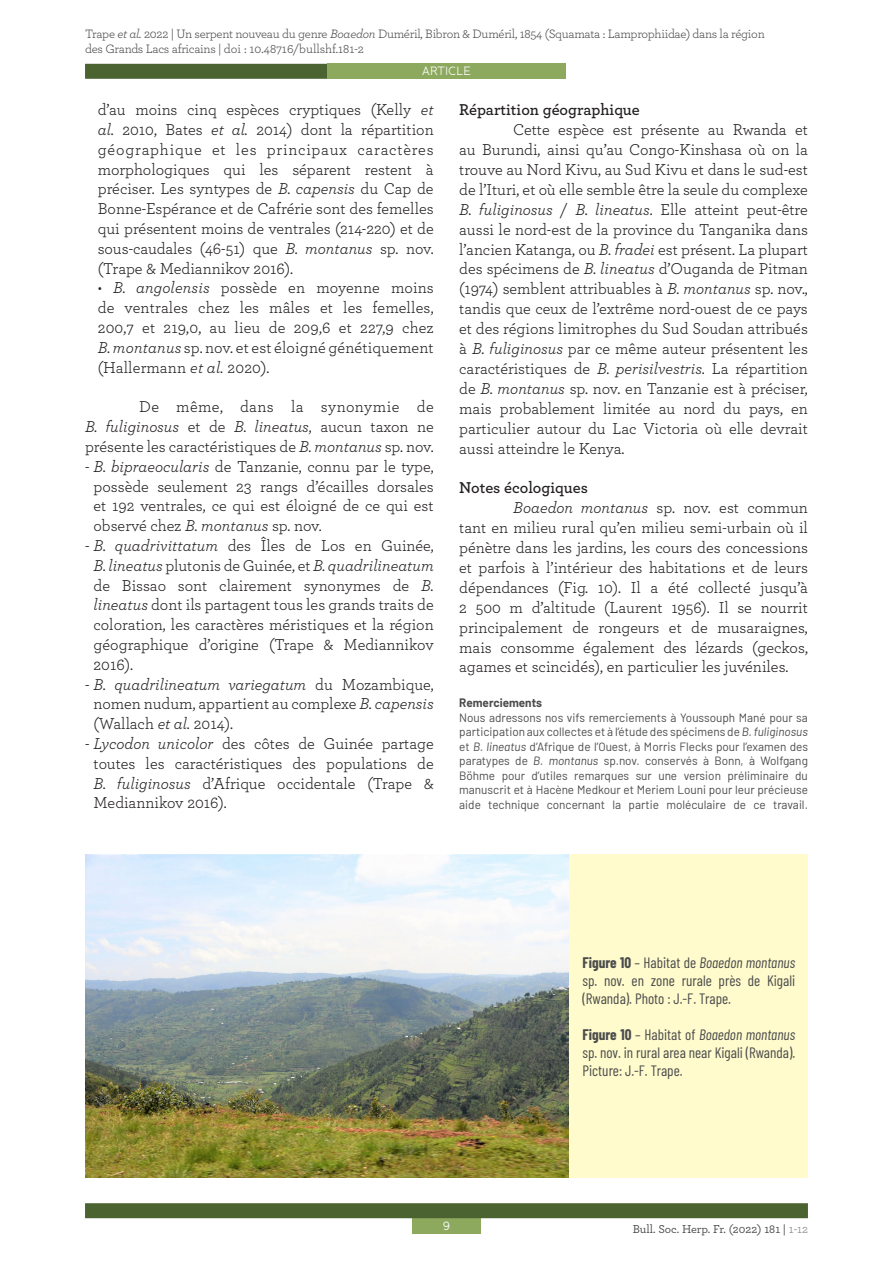
<style>
.page{position:relative;width:893px;height:1263px;background:#fff}
.page>*{position:absolute;margin:0;border:0;box-sizing:border-box;transform-origin:0 0}
.t1{font:16.5px/19.8px "Archer";color:#231f20;text-align:justify}
.t2{font:600 16.5px "Archer";color:#231f20}
.t3{font:15px/18px "Barlow Condensed";color:#4b4c4d;text-align:justify}
.t4{font:12.75px/15px "Archer";letter-spacing:-.02em;color:#4b4c4d}
.t5{font:12px/14.5px "Barlow";color:#4b4c4d;text-align:justify}
.t6{font:500 12px "Archer";color:#4b4c4d}
.t7{font:700 12px "Barlow";color:#4b4c4d}
.t8{font:12px "Banda";letter-spacing:-.015em;color:#fff}
.s1{font-style:italic}
.s2{font-weight:700}
.s3{color:#939598}
</style>
<div class="page">
<div style="left:412px;top:1218px;width:68px;height:15px;background:#8da95e"></div>
<div style="left:85px;top:1203px;width:723px;height:15px;background:#4a6331"></div>
<div style="left:85px;top:64px;width:457px;height:15px;background:#4a6331"></div>
<div style="left:327px;top:64px;width:239px;height:15px;background:#8da95e"></div>
<img style="left:85px;top:855px;width:485px;height:323px">
<div style="left:570px;top:855px;width:238px;height:323px;background:#fffbcc"></div>
<p class="t4" style="left:85px;top:26px;width:681px">Trape <span class="s1">et al.</span> 2022 | Un serpent nouveau du genre <span class="s1">Boaedon</span> Duméril, Bibron &amp; Duméril, 1854 (Squamata : Lamprophiidae) dans la région des Grands Lacs africains | doi : 10.48716/bullshf.181-2</p>
<p class="t8" style="left:422px;top:64px;width:51px">ARTICLE</p>
<p class="t1" style="left:98px;top:99px;width:337px">d’au moins cinq espèces cryptiques (Kelly <span class="s1">et al.</span> 2010, Bates <span class="s1">et al.</span> 2014) dont la répartition géographique et les principaux caractères morphologiques qui les séparent restent à préciser. Les syntypes de <span class="s1">B. capensis</span> du Cap de Bonne-Espérance et de Cafrérie sont des femelles qui présentent moins de ventrales (214-220) et de sous-caudales (46-51) que <span class="s1">B. montanus</span> sp. nov. (Trape &amp; Mediannikov 2016).</p>
<p class="t1" style="left:98px;top:277px;width:337px">• <span class="s1">B. angolensis</span> possède en moyenne moins de ventrales chez les mâles et les femelles, 200,7 et 219,0, au lieu de 209,6 et 227,9 chez <span class="s1">B. montanus</span> sp. nov. et est éloigné génétiquement (Hallermann <span class="s1">et al.</span> 2020).</p>
<p class="t1" style="left:85px;top:396px;width:350px;text-indent:54px">De même, dans la synonymie de <span class="s1">B. fuliginosus</span> et de <span class="s1">B. lineatus</span>, aucun taxon ne présente les caractéristiques de <span class="s1">B. montanus</span> sp. nov.</p>
<p class="t1" style="left:94px;top:456px;width:342px;text-indent:-9px">- <span class="s1">B. bipraeocularis</span> de Tanzanie, connu par le type, possède seulement 23 rangs d’écailles dorsales et 192 ventrales, ce qui est éloigné de ce qui est observé chez <span class="s1">B. montanus</span> sp. nov.</p>
<p class="t1" style="left:94px;top:535px;width:342px;text-indent:-9px">- <span class="s1">B. quadrivittatum</span> des Îles de Los en Guinée, <span class="s1">B. lineatus</span> plutonis de Guinée, et <span class="s1">B. quadrilineatum </span>de Bissao sont clairement synonymes de <span class="s1">B. lineatus</span> dont ils partagent tous les grands traits de coloration, les caractères méristiques et la région géographique d’origine (Trape &amp; Mediannikov 2016).</p>
<p class="t1" style="left:94px;top:673px;width:342px;text-indent:-9px">- <span class="s1">B. quadrilineatum variegatum</span> du Mozambique, nomen nudum, appartient au complexe <span class="s1">B. capensis </span>(Wallach <span class="s1">et al.</span> 2014).</p>
<p class="t1" style="left:94px;top:733px;width:342px;text-indent:-9px">- <span class="s1">Lycodon unicolor</span> des côtes de Guinée partage toutes les caractéristiques des populations de <span class="s1">B. fuliginosus</span> d’Afrique occidentale (Trape &amp; Mediannikov 2016).</p>
<p class="t2" style="left:459px;top:97px;width:182px">Répartition géographique</p>
<p class="t1" style="left:459px;top:119px;width:350px;text-indent:54px">Cette espèce est présente au Rwanda et au Burundi, ainsi qu’au Congo-Kinshasa où on la trouve au Nord Kivu, au Sud Kivu et dans le sud-est de l’Ituri, et où elle semble être la seule du complexe <span class="s1">B. fuliginosus</span> / <span class="s1">B. lineatus</span>. Elle atteint peut-être aussi le nord-est de la province du Tanganika dans l’ancien Katanga, ou <span class="s1">B. fradei</span> est présent. La plupart des spécimens de <span class="s1">B. lineatus</span> d’Ouganda de Pitman (1974) semblent attribuables à <span class="s1">B. montanus</span> sp. nov., tandis que ceux de l’extrême nord-ouest de ce pays et des régions limitrophes du Sud Soudan attribués à <span class="s1">B. fuliginosus</span> par ce même auteur présentent les caractéristiques de <span class="s1">B. perisilvestris</span>. La répartition de <span class="s1">B. montanus</span> sp. nov. en Tanzanie est à préciser, mais probablement limitée au nord du pays, en particulier autour du Lac Victoria où elle devrait aussi atteindre le Kenya.</p>
<p class="t2" style="left:459px;top:475px;width:130px">Notes écologiques</p>
<p class="t1" style="left:513px;top:497px;width:296px"><span class="s1">Boaedon montanus</span> sp. nov. est commun</p>
<p class="t1" style="left:459px;top:517px;width:350px">tant en milieu rural qu’en milieu semi-urbain où il</p>
<p class="t1" style="left:459px;top:537px;width:350px">pénètre dans les jardins, les cours des concessions</p>
<p class="t1" style="left:459px;top:557px;width:350px">et parfois à l’intérieur des habitations et de leurs</p>
<p class="t1" style="left:459px;top:577px;width:350px">dépendances (Fig. 10). Il a été collecté jusqu’à</p>
<p class="t1" style="left:459px;top:596px;width:350px">2 500 m d’altitude (Laurent 1956). Il se nourrit</p>
<p class="t1" style="left:459px;top:616px;width:350px">principalement de rongeurs et de musaraignes,</p>
<p class="t1" style="left:459px;top:636px;width:350px">mais consomme également des lézards (geckos,</p>
<p class="t1" style="left:459px;top:656px;width:331px">agames et scincidés), en particulier les juvéniles.</p>
<p class="t7" style="left:459px;top:694px;width:84px">Remerciements</p>
<p class="t5" style="left:459px;top:709px;width:350px">Nous adressons nos vifs remerciements à Youssouph Mané pour sa participation aux collectes et à l’étude des spécimens de <span class="s1">B. fuliginosus </span>et <span class="s1">B. lineatus</span> d’Afrique de l’Ouest, à Morris Flecks pour l’examen des paratypes de <span class="s1">B. montanus</span> sp.nov. conservés à Bonn, à Wolfgang Böhme pour d’utiles remarques sur une version préliminaire du manuscrit et à Hacène Medkour et Meriem Louni pour leur précieuse aide technique concernant la partie moléculaire de ce travail.</p>
<p class="t8" style="left:443px;top:1218px;width:9px">9</p>
<p class="t3" style="left:583px;top:952px;width:214px"><span class="s2">Figure 10</span> – Habitat de <span class="s1">Boaedon montanus </span>sp. nov. en zone rurale près de Kigali (Rwanda). Photo : J.-F. Trape.</p>
<p class="t3" style="left:583px;top:1024px;width:214px"><span class="s2">Figure 10</span> – Habitat of <span class="s1">Boaedon montanus </span>sp. nov. in rural area near Kigali (Rwanda).<br>Picture: J.-F. Trape.</p>
<p class="t6" style="left:633px;top:1220px;width:177px">Bull. Soc. Herp. Fr. (2022) 181 | <span class="s3">1-12</span></p>
</div>
